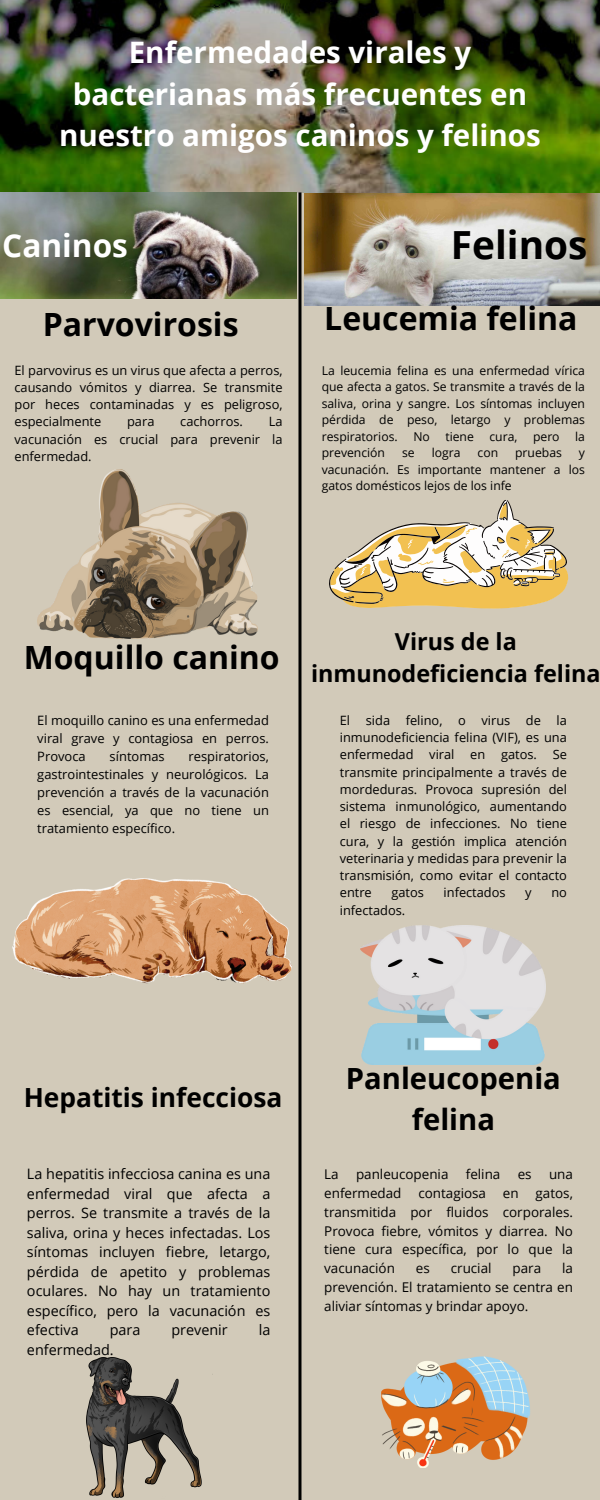
<style>
.page{position:relative;width:600px;height:1500px;background:#d2cab9}
.page>*{position:absolute;margin:0;border:0;box-sizing:border-box;transform-origin:0 0}
.t1{font:700 38.8px "Open Sans";color:#000}
.t2{font:700 32px "Open Sans";color:#000}
.t3{font:700 31.6px "Open Sans";color:#fff}
.t4{font:700 29.5px/41.3px "Open Sans";color:#fff;text-align:center}
.t5{font:700 29.2px/40.8px "Open Sans";color:#000;text-align:center}
.t6{font:700 26.4px "Open Sans";color:#000}
.t7{font:700 23.4px/32.3px "Open Sans";color:#000;text-align:center}
.t8{font:14.4px/19.5px "Open Sans";color:#000;text-align:justify}
.t9{font:13.4px/18.8px "Open Sans";color:#000;text-align:justify}
.t10{font:12.9px/18px "Open Sans";color:#000;text-align:justify}
.t11{font:12.8px/17.2px "Open Sans";color:#000;text-align:justify}
.t12{font:12.2px/16.5px "Open Sans";color:#000;text-align:justify}
</style>
<div class="page">
<img style="left:0;top:0;width:600px;height:192px">
<hr style="left:298px;top:192px;width:3px;height:1308px;background:#000">
<img style="left:0;top:192px;width:297px;height:107px">
<img style="left:305px;top:194px;width:295px;height:112px">
<img style="left:37px;top:470px;width:220px;height:169px">
<img style="left:12px;top:879px;width:279px;height:105px">
<img style="left:87px;top:1358px;width:115px;height:140px">
<svg style="left:329px;top:500px;width:240px;height:109px"></svg>
<img style="left:361px;top:925px;width:185px;height:140px">
<svg style="left:381px;top:1356px;width:149px;height:112px"></svg>
<p class="t4" style="left:59px;top:31px;width:483px">Enfermedades virales y bacterianas más frecuentes en nuestro amigos caninos y felinos</p>
<p class="t3" style="left:2px;top:223px;width:127px">Caninos</p>
<p class="t2" style="left:43px;top:302px;width:197px">Parvovirosis</p>
<p class="t11" style="left:14px;top:361px;width:270px">El parvovirus es un virus que afecta a perros, causando vómitos y diarrea. Se transmite por heces contaminadas y es peligroso, especialmente</p>
<p class="t11" style="left:127px;top:413px;width:29px">para</p>
<p class="t11" style="left:180px;top:413px;width:64px">cachorros.</p>
<p class="t11" style="left:14px;top:413px;width:270px;text-indent:254px">La vacunación es crucial para prevenir la enfermedad.</p>
<p class="t1" style="left:451px;top:218px;width:138px">Felinos</p>
<p class="t2" style="left:324px;top:296px;width:255px">Leucemia felina</p>
<p class="t12" style="left:322px;top:362px;width:265px">La leucemia felina es una enfermedad vírica que afecta a gatos. Se transmite a través de la saliva, orina y sangre. Los síntomas incluyen pérdida de peso, letargo y problemas respiratorios.</p>
<p class="t12" style="left:413px;top:428px;width:18px">No</p>
<p class="t12" style="left:445px;top:428px;width:30px">tiene</p>
<p class="t12" style="left:489px;top:428px;width:30px">cura,</p>
<p class="t12" style="left:533px;top:428px;width:28px">pero</p>
<p class="t12" style="left:575px;top:428px;width:11px">la</p>
<p class="t12" style="left:322px;top:444px;width:65px">prevención</p>
<p class="t12" style="left:402px;top:444px;width:14px">se</p>
<p class="t12" style="left:432px;top:444px;width:30px">logra</p>
<p class="t12" style="left:478px;top:444px;width:22px">con</p>
<p class="t12" style="left:515px;top:444px;width:48px">pruebas</p>
<p class="t12" style="left:322px;top:444px;width:265px;text-indent:257px">y vacunación. Es importante mantener a los gatos domésticos lejos de los infe</p>
<p class="t2" style="left:24px;top:635px;width:258px">Moquillo canino</p>
<p class="t10" style="left:37px;top:711px;width:233px">El moquillo canino es una enfermedad viral grave y contagiosa en perros.<br>Provoca</p>
<p class="t10" style="left:110px;top:747px;width:57px">síntomas</p>
<p class="t10" style="left:37px;top:747px;width:233px;text-indent:151px">respiratorios, gastrointestinales y neurológicos. La prevención a través de la vacunación es esencial, ya que no tiene un tratamiento específico.</p>
<p class="t7" style="left:311px;top:624px;width:291px">Virus de la inmunodeficiencia felina</p>
<p class="t11" style="left:340px;top:711px;width:229px">El sida felino, o virus de la inmunodeficiencia felina (VIF), es una enfermedad viral en gatos. Se transmite principalmente a través de mordeduras. Provoca supresión del sistema inmunológico, aumentando el riesgo de infecciones. No tiene cura, y la gestión implica atención veterinaria y medidas para prevenir la transmisión, como evitar el contacto entre</p>
<p class="t11" style="left:391px;top:884px;width:34px">gatos</p>
<p class="t11" style="left:444px;top:884px;width:64px">infectados</p>
<p class="t11" style="left:525px;top:884px;width:8px">y</p>
<p class="t11" style="left:551px;top:884px;width:17px">no</p>
<p class="t11" style="left:340px;top:901px;width:67px">infectados.</p>
<p class="t6" style="left:24px;top:1079px;width:260px">Hepatitis infecciosa</p>
<p class="t8" style="left:27px;top:1164px;width:245px">La hepatitis infecciosa canina es una enfermedad viral que afecta a perros. Se transmite a través de la saliva, orina y heces infectadas. Los síntomas incluyen fiebre, letargo, pérdida de apetito y problemas oculares. No hay un tratamiento específico, pero la vacunación es efectiva</p>
<p class="t8" style="left:110px;top:1320px;width:32px">para</p>
<p class="t8" style="left:171px;top:1320px;width:58px">prevenir</p>
<p class="t8" style="left:259px;top:1320px;width:13px">la</p>
<p class="t8" style="left:27px;top:1340px;width:88px">enfermedad.</p>
<p class="t5" style="left:346px;top:1057px;width:216px">Panleucopenia felina</p>
<p class="t9" style="left:324px;top:1165px;width:16px">La</p>
<p class="t9" style="left:356px;top:1165px;width:94px">panleucopenia</p>
<p class="t9" style="left:466px;top:1165px;width:36px">felina</p>
<p class="t9" style="left:518px;top:1165px;width:15px">es</p>
<p class="t9" style="left:549px;top:1165px;width:25px">una</p>
<p class="t9" style="left:324px;top:1184px;width:79px">enfermedad</p>
<p class="t9" style="left:418px;top:1184px;width:69px">contagiosa</p>
<p class="t9" style="left:503px;top:1184px;width:17px">en</p>
<p class="t9" style="left:324px;top:1184px;width:250px;text-indent:211px">gatos, transmitida por fluidos corporales.<br>Provoca fiebre, vómitos y diarrea. No tiene cura específica, por lo que la vacunación</p>
<p class="t9" style="left:324px;top:1259px;width:250px;text-indent:238px">la prevención. El tratamiento se centra en aliviar síntomas y brindar apoyo.</p>
<p class="t9" style="left:416px;top:1259px;width:15px">es</p>
<p class="t9" style="left:451px;top:1259px;width:42px">crucial</p>
<p class="t9" style="left:513px;top:1259px;width:30px">para</p>
</div>
